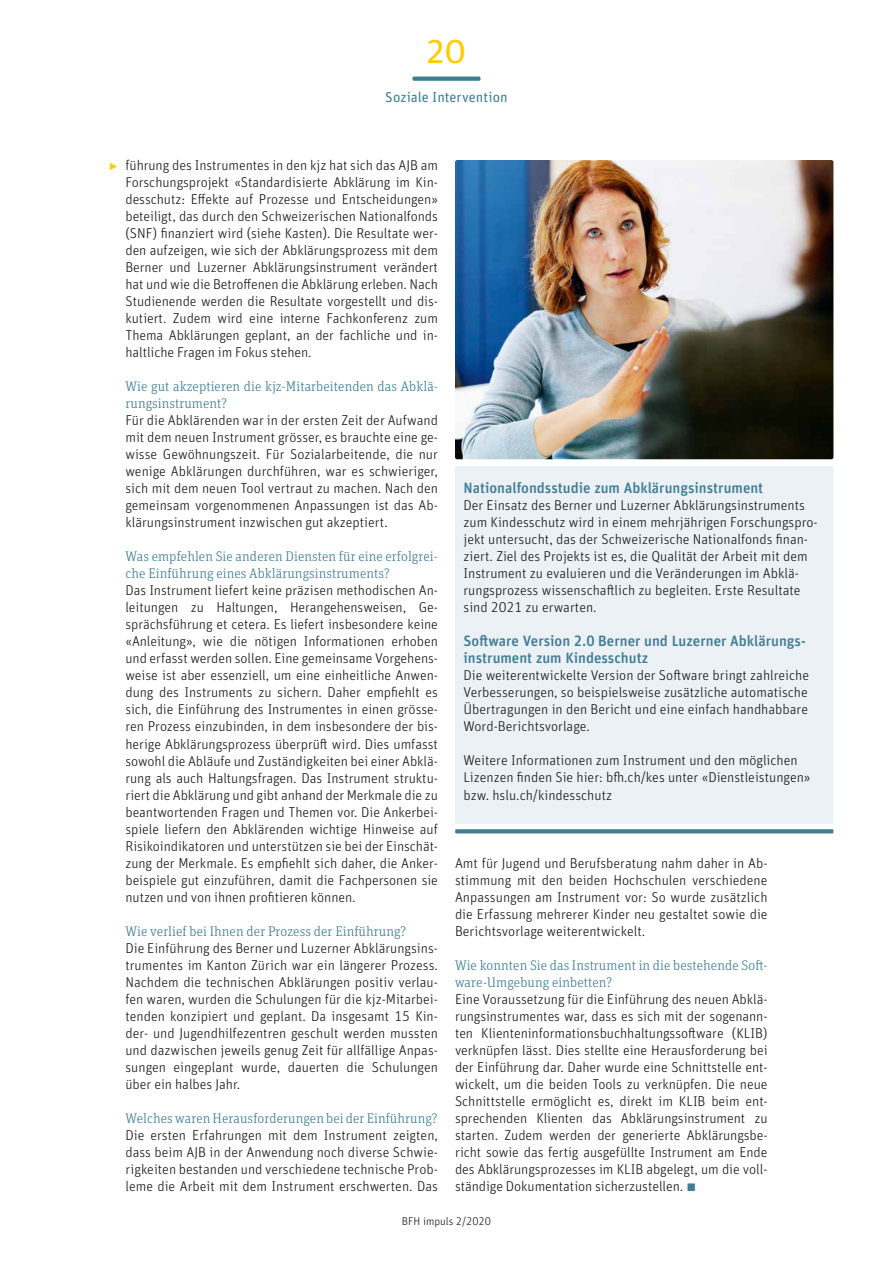
<style>
.page{position:relative;width:893px;height:1263px;background:#fff}
.page>*{position:absolute;margin:0;border:0;box-sizing:border-box;transform-origin:0 0}
.t1{font:36px "Unit Rounded Pro";color:#fc0}
.t2{font:300 16.5px "Unit Rounded Pro";color:#fc0}
.t3{font:500 15px/17px "Unit Rounded Pro";color:#427d94}
.t4{font:300 14.25px/17px "Unit Rounded Pro";color:#181716;text-align:justify}
.t5{font:14.25px "Unit Rounded Pro";color:#427d94}
.t6{font:300 13.95px/17px "Unit Slab Pro";letter-spacing:.005em;color:#427d94}
.t7{font:300 11.25px "Unit Rounded Pro";color:#181716}
.s1{font-size:21px;color:#427d94}
</style>
<div class="page">
<svg style="left:412px;top:77px;width:68px;height:4px"></svg>
<div style="left:455px;top:466px;width:378px;height:358px;background:#ebf1f5;border-radius:2px"></div>
<svg style="left:455px;top:829px;width:378px;height:4px;background:#4d849a"></svg>
<img style="left:455px;top:160px;width:378px;height:299px">
<h1 class="t1" style="left:426px;top:25px;width:42px">20</h1>
<p class="t5" style="left:385px;top:87px;width:124px">Soziale Intervention</p>
<p class="t2" style="left:109px;top:155px;width:11px">▶</p>
<p class="t4" style="left:125px;top:156px;width:314px">führung des Instrumentes in den kjz hat sich das AJB am Forschungsprojekt «Standardisierte Abklärung im Kin&shy;desschutz: Effekte auf Prozesse und Entscheidungen» beteiligt, das durch den Schweizerischen Nationalfonds (SNF) finanziert wird (siehe Kasten). Die Resultate wer&shy;den aufzeigen, wie sich der Abklärungsprozess mit dem Berner und Luzerner Abklärungsinstrument verändert hat und wie die Betroffenen die Abklärung erleben. Nach Studienende werden die Resultate vorgestellt und dis&shy;kutiert. Zudem wird eine interne Fachkonferenz zum Thema Abklärungen geplant, an der fachliche und in&shy;haltliche Fragen im Fokus stehen.</p>
<p class="t6" style="left:125px;top:377px;width:314px">Wie gut akzeptieren die kjz-Mitarbeitenden das Abklä&shy;rungsinstrument?</p>
<p class="t4" style="left:125px;top:412px;width:314px">Für die Abklärenden war in der ersten Zeit der Aufwand mit dem neuen Instrument grösser, es brauchte eine ge&shy;wisse Gewöhnungszeit. Für Sozialarbeitende, die nur wenige Abklärungen durchführen, war es schwieriger, sich mit dem neuen Tool vertraut zu machen. Nach den gemeinsam vorgenommenen Anpassungen ist das Ab&shy;klärungsinstrument inzwischen gut akzeptiert.</p>
<p class="t6" style="left:125px;top:548px;width:314px">Was empfehlen Sie anderen Diensten für eine erfolgrei&shy;che Einführung eines Abklärungsinstruments?</p>
<p class="t4" style="left:125px;top:582px;width:314px">Das Instrument liefert keine präzisen methodischen An&shy;leitungen zu Haltungen, Herangehensweisen, Ge&shy;sprächsführung et cetera. Es liefert insbesondere keine «Anleitung», wie die nötigen Informationen erhoben und erfasst werden sollen. Eine gemeinsame Vorgehens&shy;weise ist aber essenziell, um eine einheitliche Anwen&shy;dung des Instruments zu sichern. Daher empfiehlt es sich, die Einführung des Instrumentes in einen grösse&shy;ren Prozess einzubinden, in dem insbesondere der bis&shy;herige Abklärungsprozess überprüft wird. Dies umfasst sowohl die Abläufe und Zuständigkeiten bei einer Abklä&shy;rung als auch Haltungsfragen. Das Instrument struktu&shy;riert die Abklärung und gibt anhand der Merkmale die zu beantwortenden Fragen und Themen vor. Die Ankerbei&shy;spiele liefern den Abklärenden wichtige Hinweise auf Risikoindikatoren und unterstützen sie bei der Einschät&shy;zung der Merkmale. Es empfiehlt sich daher, die Anker&shy;beispiele gut einzuführen, damit die Fachpersonen sie nutzen und von ihnen profitieren können.</p>
<p class="t6" style="left:125px;top:922px;width:282px">Wie verlief bei Ihnen der Prozess der Einführung?</p>
<p class="t4" style="left:125px;top:939px;width:314px">Die Einführung des Berner und Luzerner Abklärungsins&shy;trumentes im Kanton Zürich war ein längerer Prozess.<br>Nachdem die technischen Abklärungen positiv verlau&shy;fen waren, wurden die Schulungen für die kjz-Mitarbei&shy;tenden konzipiert und geplant. Da insgesamt 15 Kin&shy;der- und Jugendhilfezentren geschult werden mussten und dazwischen jeweils genug Zeit für allfällige Anpas&shy;sungen eingeplant wurde, dauerten die Schulungen über ein halbes Jahr.</p>
<p class="t6" style="left:125px;top:1109px;width:314px">Welches waren Herausforderungen bei der Einführung?</p>
<p class="t4" style="left:125px;top:1126px;width:314px">Die ersten Erfahrungen mit dem Instrument zeigten, dass beim AJB in der Anwendung noch diverse Schwie&shy;rigkeiten bestanden und verschiedene technische Prob&shy;leme die Arbeit mit dem Instrument erschwerten. Das</p>
<p class="t3" style="left:463px;top:479px;width:301px">Nationalfondsstudie zum Abklärungsinstrument</p>
<p class="t4" style="left:463px;top:497px;width:356px;text-align:left">Der Einsatz des Berner und Luzerner Abklärungsinstruments zum Kindesschutz wird in einem mehrjährigen Forschungspro&shy;jekt untersucht, das der Schweizerische Nationalfonds finan&shy;ziert. Ziel des Projekts ist es, die Qualität der Arbeit mit dem Instrument zu evaluieren und die Veränderungen im Abklä&shy;rungsprozess wissenschaftlich zu begleiten. Erste Resultate sind 2021 zu erwarten.</p>
<p class="t3" style="left:463px;top:632px;width:342px">Software Version 2.0 Berner und Luzerner Abklärungs&shy;instrument zum Kindesschutz</p>
<p class="t4" style="left:463px;top:667px;width:347px">Die weiterentwickelte Version der Software bringt zahlreiche Verbesserungen, so beispielsweise zusätzliche automatische Übertragungen in den Bericht und eine einfach handhabbare Word-Berichtsvorlage.</p>
<p class="t4" style="left:463px;top:752px;width:348px;text-align:left">Weitere Informationen zum Instrument und den möglichen<br>Lizenzen finden Sie hier: bfh.ch/kes unter «Dienstleistungen» bzw. hslu.ch/kindesschutz</p>
<p class="t4" style="left:455px;top:854px;width:314px">Amt für Jugend und Berufsberatung nahm daher in Ab&shy;stimmung mit den beiden Hochschulen verschiedene Anpassungen am Instrument vor: So wurde zusätzlich die Erfassung mehrerer Kinder neu gestaltet sowie die Berichtsvorlage weiterentwickelt.</p>
<p class="t6" style="left:455px;top:956px;width:314px">Wie konnten Sie das Instrument in die bestehende Soft&shy;ware-Umgebung einbetten?</p>
<p class="t4" style="left:455px;top:990px;width:314px">Eine Voraussetzung für die Einführung des neuen Abklä&shy;rungsinstrumentes war, dass es sich mit der sogenann&shy;ten Klienteninformationsbuchhaltungssoftware (KLIB) verknüpfen lässt. Dies stellte eine Herausforderung bei der Einführung dar. Daher wurde eine Schnittstelle ent&shy;wickelt, um die beiden Tools zu verknüpfen. Die neue Schnittstelle ermöglicht es, direkt im KLIB beim ent&shy;sprechenden Klienten das Abklärungsinstrument zu starten. Zudem werden der generierte Abklärungsbe&shy;richt sowie das fertig ausgefüllte Instrument am Ende des Abklärungsprozesses im KLIB abgelegt, um die voll&shy;ständige Dokumentation sicherzustellen. <span class="s1">▪</span></p>
<p class="t7" style="left:402px;top:1213px;width:91px">BFH impuls 2/2020</p>
</div>
